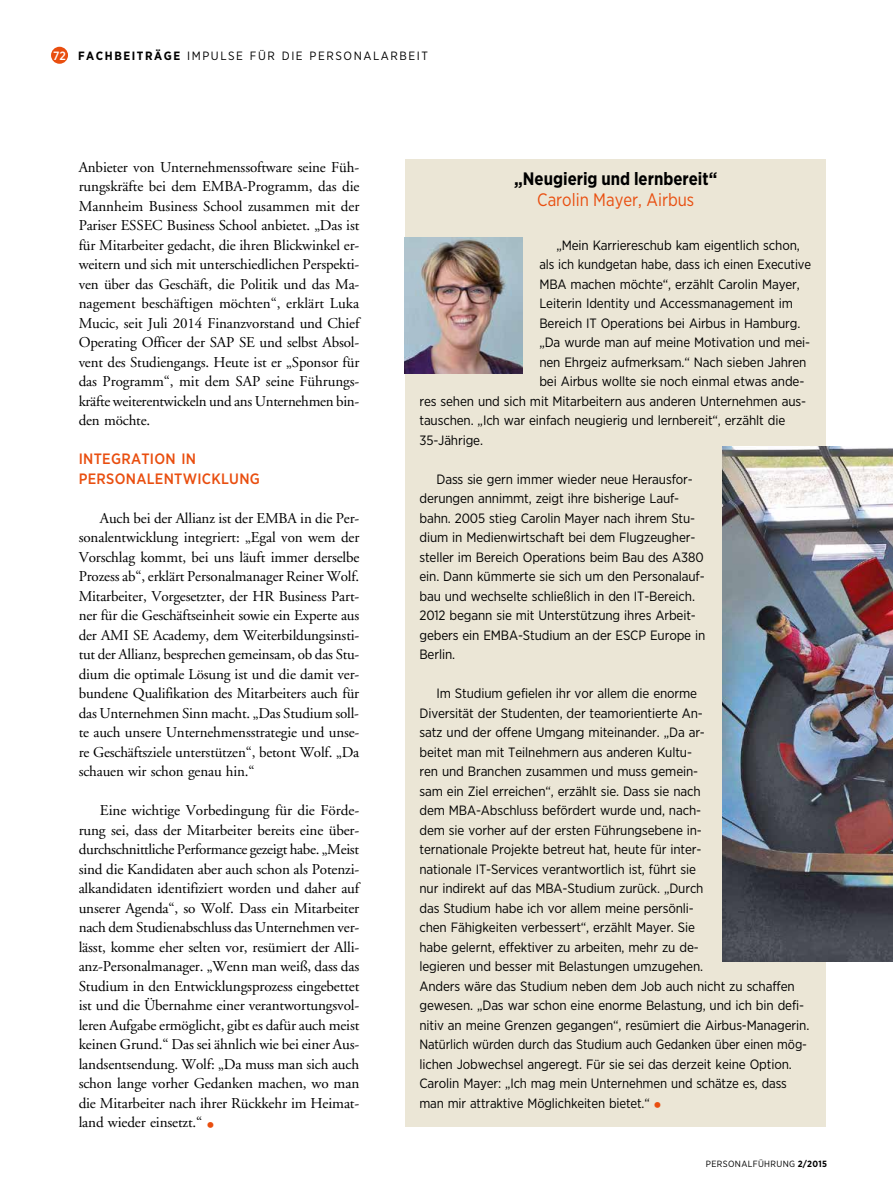
<style>
.page{position:relative;width:893px;height:1191px;background:#fff}
.page>*{position:absolute;margin:0;border:0;box-sizing:border-box;transform-origin:0 0}
.t1{font:700 18px "Gotham Narrow";color:#000;scale:.95 1}
.t2{font:18px "Gotham Narrow";color:#e94e0f;scale:.95 1}
.t3{font:15px/19.5px "Adobe Garamond";letter-spacing:-.01em;color:#000;text-align:justify}
.t4{font:500 15px/19.5px "Gotham Narrow";letter-spacing:.02em;color:#e94e0f}
.t5{font:13.5px/19.5px "Gotham Narrow";letter-spacing:-.01em;color:#000}
.t6{font:12px "Gotham Narrow";letter-spacing:.13em;color:#000}
.t7{font:500 12px "Gotham Narrow";color:#fff}
.t8{font:9px "Gotham Narrow";letter-spacing:.04em;color:#000}
.s1{font-weight:700}
.s2{font-size:21px;color:#e94e0f}
.s3{font-family:"Adobe Garamond";font-size:21px;color:#e94e0f}
</style>
<div class="page">
<div style="left:51px;top:47px;width:17px;height:17px;background:#e94e0f;border-radius:50%"></div>
<div style="left:405px;top:159px;width:421px;height:968px;background:#ebe6d6"></div>
<img style="left:405px;top:238px;width:117px;height:136px">
<img style="left:722px;top:446px;width:171px;height:515px">
<p class="t7" style="left:53px;top:48px;width:14px">72</p>
<p class="t6" style="left:78px;top:48px;width:351px"><span class="s1">FACHBEITRÄGE</span> IMPULSE FÜR DIE PERSONALARBEIT</p>
<p class="t3" style="left:79px;top:157px;width:282px">Anbieter von Unternehmenssoftware seine Füh&shy;rungskräfte bei dem EMBA-Programm, das die Mannheim Business School zusammen mit der Pariser ESSEC Business School anbietet. „Das ist für Mitarbeiter gedacht, die ihren Blickwinkel er&shy;weitern und sich mit unterschiedlichen Perspekti&shy;ven über das Geschäft, die Politik und das Ma&shy;nagement beschäftigen möchten“, erklärt Luka Mucic, seit Juli 2014 Finanzvorstand und Chief Operating Officer der SAP SE und selbst Absol&shy;vent des Studiengangs. Heute ist er „Sponsor für das Programm“, mit dem SAP seine Führungs&shy;kräfte weiterentwickeln und ans Unternehmen bin&shy;den möchte.</p>
<p class="t4" style="left:79px;top:449px;width:183px">INTEGRATION IN<br>PERSONALENTWICKLUNG</p>
<p class="t3" style="left:79px;top:508px;width:282px;text-indent:21px">Auch bei der Allianz ist der EMBA in die Per&shy;sonalentwicklung integriert: „Egal von wem der Vorschlag kommt, bei uns läuft immer derselbe Prozess ab“, erklärt Personalmanager Reiner Wolf.<br>Mitarbeiter, Vorgesetzter, der HR Business Part&shy;ner für die Geschäftseinheit sowie ein Experte aus der AMI SE Academy, dem Weiterbildungsinsti&shy;tut der Allianz, besprechen gemeinsam, ob das Stu&shy;dium die optimale Lösung ist und die damit ver&shy;bundene Qualifikation des Mitarbeiters auch für das Unternehmen Sinn macht. „Das Studium soll&shy;te auch unsere Unternehmensstrategie und unse&shy;re Geschäftsziele unterstützen“, betont Wolf. „Da schauen wir schon genau hin.“</p>
<p class="t3" style="left:79px;top:801px;width:282px;text-indent:21px">Eine wichtige Vorbedingung für die Förde&shy;rung sei, dass der Mitarbeiter bereits eine über&shy;durchschnittliche Performance gezeigt habe. „Meist sind die Kandidaten aber auch schon als Potenzi&shy;alkandidaten identifiziert worden und daher auf unserer Agenda“, so Wolf. Dass ein Mitarbeiter nach dem Studienabschluss das Unternehmen ver&shy;lässt, komme eher selten vor, resümiert der Alli&shy;anz-Personalmanager. „Wenn man weiß, dass das Studium in den Entwicklungsprozess eingebettet ist und die Übernahme einer verantwortungsvol&shy;leren Aufgabe ermöglicht, gibt es dafür auch meist keinen Grund.“ Das sei ähnlich wie bei einer Aus&shy;landsentsendung. Wolf: „Da muss man sich auch schon lange vorher Gedanken machen, wo man die Mitarbeiter nach ihrer Rückkehr im Heimat&shy;land wieder einsetzt.“ <span class="s2">•</span></p>
<h1 class="t1" style="left:514px;top:167px;width:215px">„Neugierig und lernbereit“</h1>
<h1 class="t2" style="left:537px;top:188px;width:167px">Carolin Mayer, Airbus</h1>
<p class="t5" style="left:556px;top:235px;width:245px">„Mein Karriereschub kam eigentlich schon,</p>
<p class="t5" style="left:539px;top:254px;width:273px">als ich kundgetan habe, dass ich einen Executive</p>
<p class="t5" style="left:539px;top:274px;width:262px">MBA machen möchte“, erzählt Carolin Mayer,</p>
<p class="t5" style="left:539px;top:293px;width:255px">Leiterin Identity und Accessmanagement im</p>
<p class="t5" style="left:539px;top:313px;width:263px">Bereich IT Operations bei Airbus in Hamburg.</p>
<p class="t5" style="left:539px;top:332px;width:272px">„Da wurde man auf meine Motivation und mei-</p>
<p class="t5" style="left:539px;top:352px;width:269px">nen Ehrgeiz aufmerksam.“ Nach sieben Jahren</p>
<p class="t5" style="left:539px;top:371px;width:267px">bei Airbus wollte sie noch einmal etwas ande-</p>
<p class="t5" style="left:419px;top:391px;width:388px">res sehen und sich mit Mitarbeitern aus anderen Unternehmen aus-</p>
<p class="t5" style="left:419px;top:410px;width:367px">tauschen. „Ich war einfach neugierig und lernbereit“, erzählt die</p>
<p class="t5" style="left:419px;top:430px;width:65px">35‑Jährige.</p>
<p class="t5" style="left:419px;top:469px;width:287px;text-indent:17px">Dass sie gern immer wieder neue Herausfor&shy;derungen annimmt, zeigt ihre bisherige Lauf&shy;bahn. 2005 stieg Carolin Mayer nach ihrem Stu&shy;dium in Medienwirtschaft bei dem Flugzeugher&shy;steller im Bereich Operations beim Bau des A380 ein. Dann kümmerte sie sich um den Personalauf&shy;bau und wechselte schließlich in den IT-Bereich.<br>2012 begann sie mit Unterstützung ihres Arbeit&shy;gebers ein EMBA-Studium an der ESCP Europe in Berlin.</p>
<p class="t5" style="left:419px;top:683px;width:391px;text-indent:17px">Im Studium gefielen ihr vor allem die enorme<br>Diversität der Studenten, der teamorientierte An-<br>satz und der offene Umgang miteinander. „Da ar-<br>beitet man mit Teilnehmern aus anderen Kultu-<br>ren und Branchen zusammen und muss gemein-<br>sam ein Ziel erreichen“, erzählt sie. Dass sie nach<br>dem MBA-Abschluss befördert wurde und, nach-<br>dem sie vorher auf der ersten Führungsebene in-<br>ternationale Projekte betreut hat, heute für inter-<br>nationale IT-Services verantwortlich ist, führt sie<br>nur indirekt auf das MBA-Studium zurück. „Durch<br>das Studium habe ich vor allem meine persönli-<br>chen Fähigkeiten verbessert“, erzählt Mayer. Sie<br>habe gelernt, effektiver zu arbeiten, mehr zu de-<br>legieren und besser mit Belastungen umzugehen.<br>Anders wäre das Studium neben dem Job auch nicht zu schaffen gewesen. „Das war schon eine enorme Belastung, und ich bin defi&shy;nitiv an meine Grenzen gegangen“, resümiert die Airbus-Managerin.<br>Natürlich würden durch das Studium auch Gedanken über einen mög&shy;lichen Jobwechsel angeregt. Für sie sei das derzeit keine Option.<br>Carolin Mayer: „Ich mag mein Unternehmen und schätze es, dass man mir attraktive Möglichkeiten bietet.“ <span class="s3">•</span></p>
<p class="t8" style="left:706px;top:1157px;width:123px">PERSONALFÜHRUNG <span class="s1">2/2015</span></p>
</div>
